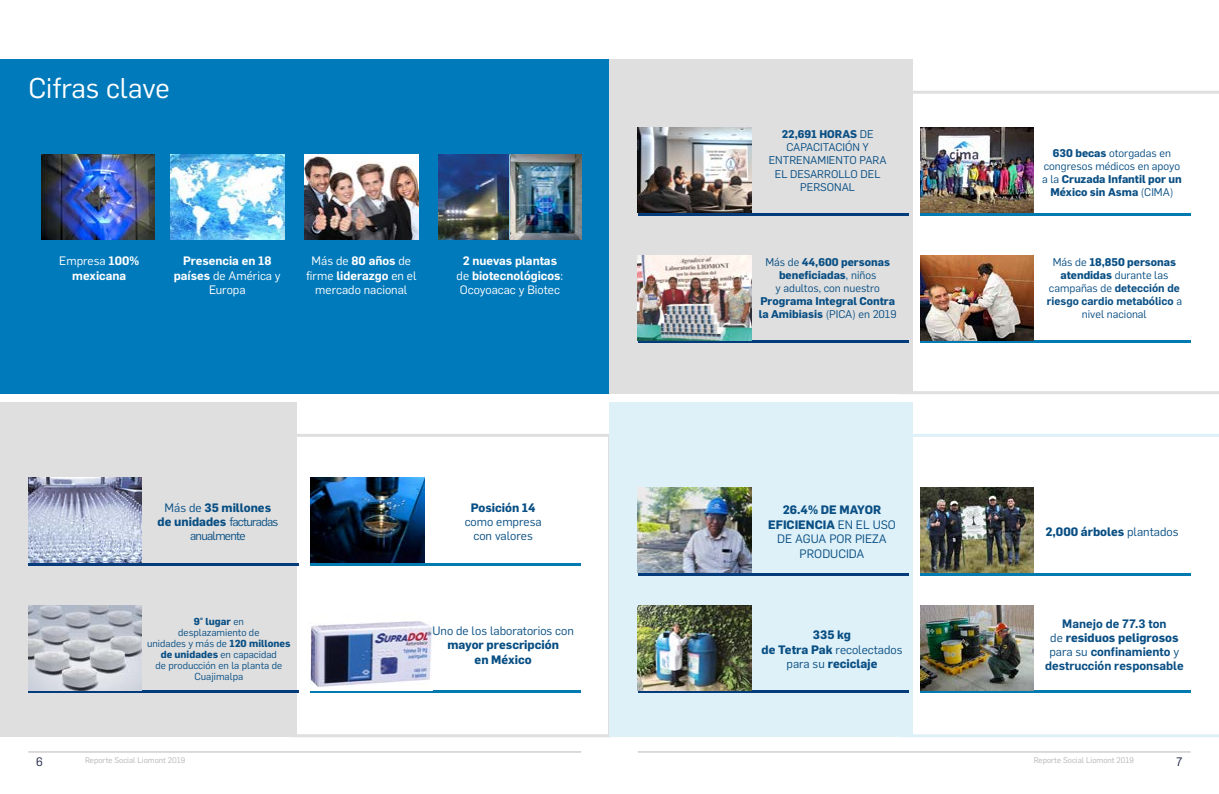
<style>
.page{position:relative;width:1219px;height:794px;background:#fff}
.page>*{position:absolute;margin:0;border:0;box-sizing:border-box;transform-origin:0 0}
.t1{font:28px "Flama";color:#fff}
.t2{font:600 12px/14.4px "Flama";color:#fff;text-align:center}
.t3{font:700 12px/14.4px "Flama";color:#094f84;text-align:center}
.t4{font:12px/14.4px "Flama";color:#094f84;text-align:center}
.t5{font:600 12px/14px "Flama";color:#094f84;text-align:center}
.t6{font:12px/14.4px "Flama";color:#fff;text-align:center}
.t7{font:12px/14.4px "Flama";letter-spacing:-.06em;color:#094f84;text-align:center}
.t8{font:12px "Flama";color:#1d2545}
.t9{font:11px/13.2px "Flama";color:#094f84;text-align:center}
.t10{font:700 11px/13.2px "Flama";color:#094f84}
.t11{font:10px/11px "Flama";color:#094f84;text-align:center}
.t12{font:8px "Flama";color:#b8b5b5}
.s1{font-weight:400}
.s2{font-weight:600}
.s3{font-weight:700}
</style>
<div class="page">
<div style="left:0;top:60px;width:609px;height:334px;background:#007abb"></div>
<div style="left:0;top:403px;width:296px;height:334px;background:#dfdfdf"></div>
<div style="left:291px;top:434px;width:320px;height:303px;border:3px solid #dfdfdf"></div>
<svg style="left:913px;top:91px;width:306px;height:303px"></svg>
<svg style="left:913px;top:434px;width:306px;height:303px"></svg>
<div style="left:609px;top:403px;width:304px;height:334px;background:#dff1f8"></div>
<div style="left:609px;top:60px;width:304px;height:334px;background:#dfdfdf"></div>
<img style="left:41px;top:154px;width:114px;height:86px">
<img style="left:305px;top:154px;width:113px;height:86px">
<img style="left:171px;top:154px;width:113px;height:86px">
<hr style="left:638px;top:340px;width:270px;height:3px;background:#043c7b">
<hr style="left:638px;top:213px;width:270px;height:2px;background:#043c7b">
<hr style="left:28px;top:563px;width:271px;height:3px;background:#043c7b">
<hr style="left:638px;top:573px;width:270px;height:2px;background:#043c7b">
<hr style="left:638px;top:690px;width:270px;height:3px;background:#043c7b">
<hr style="left:920px;top:213px;width:271px;height:2px;background:#007ab1">
<hr style="left:311px;top:563px;width:270px;height:3px;background:#007ab1">
<hr style="left:920px;top:573px;width:271px;height:2px;background:#007ab1">
<hr style="left:920px;top:340px;width:271px;height:3px;background:#007ab1">
<hr style="left:28px;top:690px;width:271px;height:3px;background:#043c7b">
<hr style="left:920px;top:690px;width:271px;height:3px;background:#007ab1">
<hr style="left:311px;top:690px;width:270px;height:3px;background:#007ab1">
<img style="left:28px;top:478px;width:114px;height:85px">
<img style="left:28px;top:605px;width:114px;height:85px">
<img style="left:311px;top:478px;width:113px;height:85px">
<img style="left:311px;top:621px;width:121px;height:66px">
<img style="left:439px;top:154px;width:142px;height:86px">
<hr style="left:509px;top:154px;width:1px;height:86px;background:#97d4e8">
<hr style="left:28px;top:751px;width:553px;height:1px;background:#b8b5b5">
<hr style="left:638px;top:751px;width:553px;height:1px;background:#b8b5b5">
<img style="left:638px;top:488px;width:113px;height:85px">
<img style="left:638px;top:605px;width:113px;height:85px">
<img style="left:920px;top:488px;width:114px;height:85px">
<img style="left:920px;top:605px;width:114px;height:85px">
<img style="left:920px;top:128px;width:114px;height:85px">
<img style="left:920px;top:255px;width:114px;height:85px">
<img style="left:638px;top:255px;width:113px;height:85px">
<img style="left:638px;top:128px;width:113px;height:85px">
<h1 class="t1" style="left:28px;top:68px;width:143px">Cifras clave</h1>
<p class="t2" style="left:59px;top:253px;width:81px"><span class="s1">Empresa</span> 100% mexicana</p>
<p class="t6" style="left:306px;top:253px;width:112px">Más de <span class="s2">80 años</span> de firme <span class="s2">liderazgo</span> en el mercado nacional</p>
<p class="t2" style="left:174px;top:253px;width:108px">Presencia en 18 países <span class="s1">de América y<br>Europa</span></p>
<p class="t2" style="left:457px;top:253px;width:108px">2 nuevas plantas <span class="s1">de</span> biotecnológicos<span class="s1">:<br>Ocoyoacac y Biotec</span></p>
<p class="t7" style="left:158px;top:499px;width:122px">Más de <span class="s3">35 millones de unidades</span> facturadas anualmente</p>
<p class="t3" style="left:471px;top:499px;width:66px">Posición 14</p>
<p class="t4" style="left:465px;top:514px;width:78px">como empresa con valores</p>
<p class="t11" style="left:147px;top:615px;width:145px"><span class="s3">9° lugar</span> en<br>desplazamiento de<br>unidades y más de <span class="s3">120 millones de unidades</span> en capacidad<br>de producción en la planta de<br>Cuajimalpa</p>
<p class="t4" style="left:432px;top:622px;width:143px">Uno de los laboratorios con</p>
<p class="t3" style="left:447px;top:637px;width:113px">mayor prescripción en México</p>
<p class="t9" style="left:769px;top:127px;width:119px"><span class="s3">22,691 HORAS</span> DE<br>CAPACITACIÓN Y<br>ENTRENAMIENTO PARA<br>EL DESARROLLO DEL<br>PERSONAL</p>
<p class="t9" style="left:765px;top:254px;width:126px">Más de <span class="s3">44,600 personas beneficiadas</span>, niños<br>y adultos, con nuestro</p>
<p class="t10" style="left:759px;top:294px;width:139px">Programa Integral Contra la Amibiasis <span class="s1">(PICA) en 2019</span></p>
<p class="t4" style="left:768px;top:502px;width:129px"><span class="s3">26.4% DE MAYOR<br>EFICIENCIA</span> EN EL USO<br>DE AGUA POR PIEZA<br>PRODUCIDA</p>
<p class="t9" style="left:1042px;top:145px;width:141px"><span class="s3">630 becas</span> otorgadas en congresos médicos en apoyo a la <span class="s3">Cruzada Infantil por un<br>México sin Asma</span> (CIMA)</p>
<p class="t9" style="left:1047px;top:254px;width:137px">Más de <span class="s3">18,850 personas atendidas</span> durante las campañas de <span class="s2">detección de riesgo cardio metabólico</span> a nivel nacional</p>
<p class="t3" style="left:1045px;top:523px;width:134px">2,000 árboles <span class="s1">plantados</span></p>
<p class="t3" style="left:761px;top:627px;width:142px">335 kg<br>de Tetra Pak <span class="s1">recolectados para su</span> reciclaje</p>
<p class="t5" style="left:1045px;top:616px;width:140px">Manejo de 77.3 ton<br><span class="s1">de</span> <span class="s3">residuos peligrosos </span><span class="s1">para su</span> confinamiento <span class="s1">y </span>destrucción responsable</p>
<p class="t8" style="left:36px;top:753px;width:8px">6</p>
<p class="t12" style="left:85px;top:755px;width:102px">Reporte Social Liomont 2019</p>
<p class="t12" style="left:1034px;top:755px;width:102px">Reporte Social Liomont 2019</p>
<p class="t8" style="left:1176px;top:753px;width:8px">7</p>
</div>
